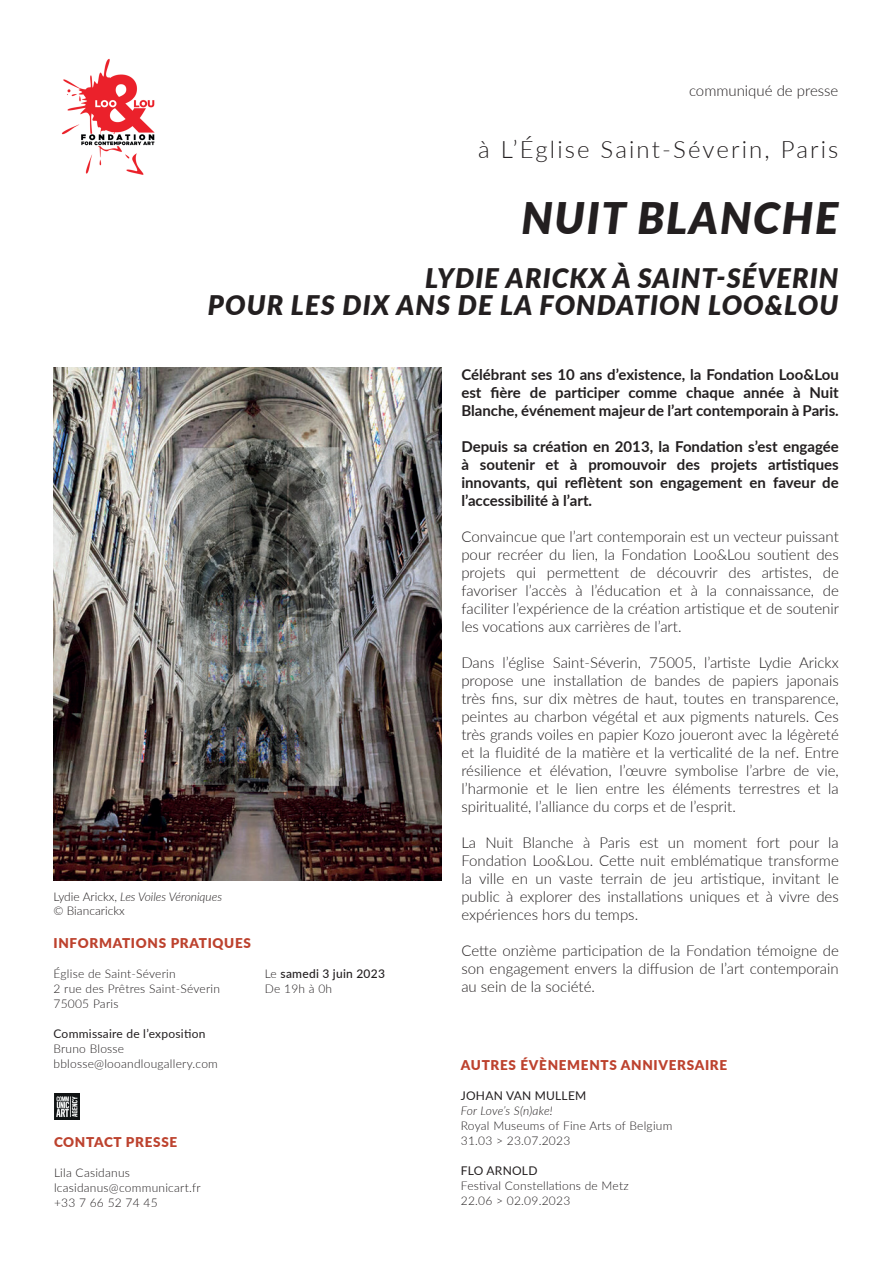
<style>
.page{position:relative;width:893px;height:1263px;background:#fff}
.page>*{position:absolute;margin:0;border:0;box-sizing:border-box;transform-origin:0 0}
.t1{font:italic 900 43.5px "Lato";letter-spacing:.04em;color:#231f20}
.t2{font:italic 900 27px/27px "Lato";letter-spacing:.04em;color:#231f20;text-align:right}
.t3{font:300 24px "Lato";letter-spacing:.09em;color:#231f20}
.t4{font:300 15px/18px "Lato";color:#231f20;text-align:justify}
.t5{font:700 15px/18px "Lato";color:#231f20;text-align:justify}
.t6{font:900 13.5px "Lato";letter-spacing:.05em;color:#bd422e}
.t7{font:300 12px/15px "Lato";letter-spacing:.02em;color:#231f20}
.t8{font:12px "Lato";letter-spacing:.02em;color:#231f20}
.t9{font:300 12px/14.4px "Lato";color:#231f20}
.t10{font:500 12px/15px "Lato";letter-spacing:.02em;color:#231f20}
.t11{font:italic 300 12px "Lato";letter-spacing:.005em;color:#231f20}
.s1{font-style:italic}
.s2{font-weight:300}
</style>
<div class="page">
<img style="left:54px;top:1093px;width:26px;height:26px">
<img style="left:61px;top:58px;width:94px;height:117px">
<img style="left:54px;top:368px;width:387px;height:512px">
<p class="t4" style="left:689px;top:81px;width:151px">communiqué de presse</p>
<h3 class="t3" style="left:478px;top:132px;width:362px">à L’Église Saint-Séverin, Paris</h3>
<h1 class="t1" style="left:521px;top:185px;width:318px">NUIT BLANCHE</h1>
<h2 class="t2" style="left:208px;top:263px;width:632px">LYDIE ARICKX À SAINT-SÉVERIN<br>POUR LES DIX ANS DE LA FONDATION LOO&amp;LOU</h2>
<p class="t9" style="left:54px;top:889px;width:170px">Lydie Arickx, <span class="s1">Les Voiles Véroniques </span>© Biancarickx</p>
<p class="t6" style="left:54px;top:933px;width:199px">INFORMATIONS PRATIQUES</p>
<p class="t7" style="left:54px;top:965px;width:168px">Église de Saint-Séverin<br>2 rue des Prêtres Saint-Séverin<br>75005 Paris</p>
<p class="t8" style="left:54px;top:1025px;width:153px">Commissaire de l’exposition</p>
<p class="t7" style="left:54px;top:1040px;width:166px">Bruno Blosse bblosse@looandlougallery.com</p>
<p class="t10" style="left:265px;top:966px;width:122px"><span class="s2">Le</span> samedi 3 juin 2023<br><span class="s2">De 19h à 0h</span></p>
<p class="t6" style="left:54px;top:1132px;width:125px">CONTACT PRESSE</p>
<p class="t7" style="left:54px;top:1164px;width:148px">Lila Casidanus lcasidanus@communicart.fr +33 7 66 52 74 45</p>
<p class="t5" style="left:461px;top:365px;width:379px">Célébrant ses 10 ans d’existence, la Fondation Loo&amp;Lou est fière de participer comme chaque année à Nuit Blanche, événement majeur de l’art contemporain à Paris.</p>
<p class="t5" style="left:461px;top:437px;width:379px">Depuis sa création en 2013, la Fondation s’est engagée à soutenir et à promouvoir des projets artistiques innovants, qui reflètent son engagement en faveur de l’accessibilité à l’art.</p>
<p class="t4" style="left:461px;top:527px;width:379px">Convaincue que l’art contemporain est un vecteur puissant pour recréer du lien, la Fondation Loo&amp;Lou soutient des projets qui permettent de découvrir des artistes, de favoriser l’accès à l’éducation et à la connaissance, de faciliter l’expérience de la création artistique et de soutenir les vocations aux carrières de l’art.</p>
<p class="t4" style="left:461px;top:653px;width:379px">Dans l’église Saint-Séverin, 75005, l’artiste Lydie Arickx propose une installation de bandes de papiers japonais très fins, sur dix mètres de haut, toutes en transparence, peintes au charbon végétal et aux pigments naturels. Ces très grands voiles en papier Kozo joueront avec la légèreté et la fluidité de la matière et la verticalité de la nef. Entre résilience et élévation, l’œuvre symbolise l’arbre de vie, l’harmonie et le lien entre les éléments terrestres et la spiritualité, l’alliance du corps et de l’esprit.</p>
<p class="t4" style="left:461px;top:833px;width:379px">La Nuit Blanche à Paris est un moment fort pour la Fondation Loo&amp;Lou. Cette nuit emblématique transforme la ville en un vaste terrain de jeu artistique, invitant le public à explorer des installations uniques et à vivre des expériences hors du temps.</p>
<p class="t4" style="left:461px;top:941px;width:379px">Cette onzième participation de la Fondation témoigne de son engagement envers la diffusion de l’art contemporain au sein de la société.</p>
<p class="t6" style="left:461px;top:1054px;width:268px">AUTRES ÉVÈNEMENTS ANNIVERSAIRE</p>
<p class="t8" style="left:461px;top:1086px;width:127px">JOHAN VAN MULLEM</p>
<p class="t11" style="left:461px;top:1102px;width:93px">For Love’s S(n)ake!</p>
<p class="t7" style="left:461px;top:1117px;width:213px">Royal Museums of Fine Arts of Belgium<br>31.03 &gt; 23.07.2023</p>
<p class="t8" style="left:461px;top:1161px;width:78px">FLO ARNOLD</p>
<p class="t7" style="left:461px;top:1177px;width:169px">Festival Constellations de Metz<br>22.06 &gt; 02.09.2023</p>
</div>
